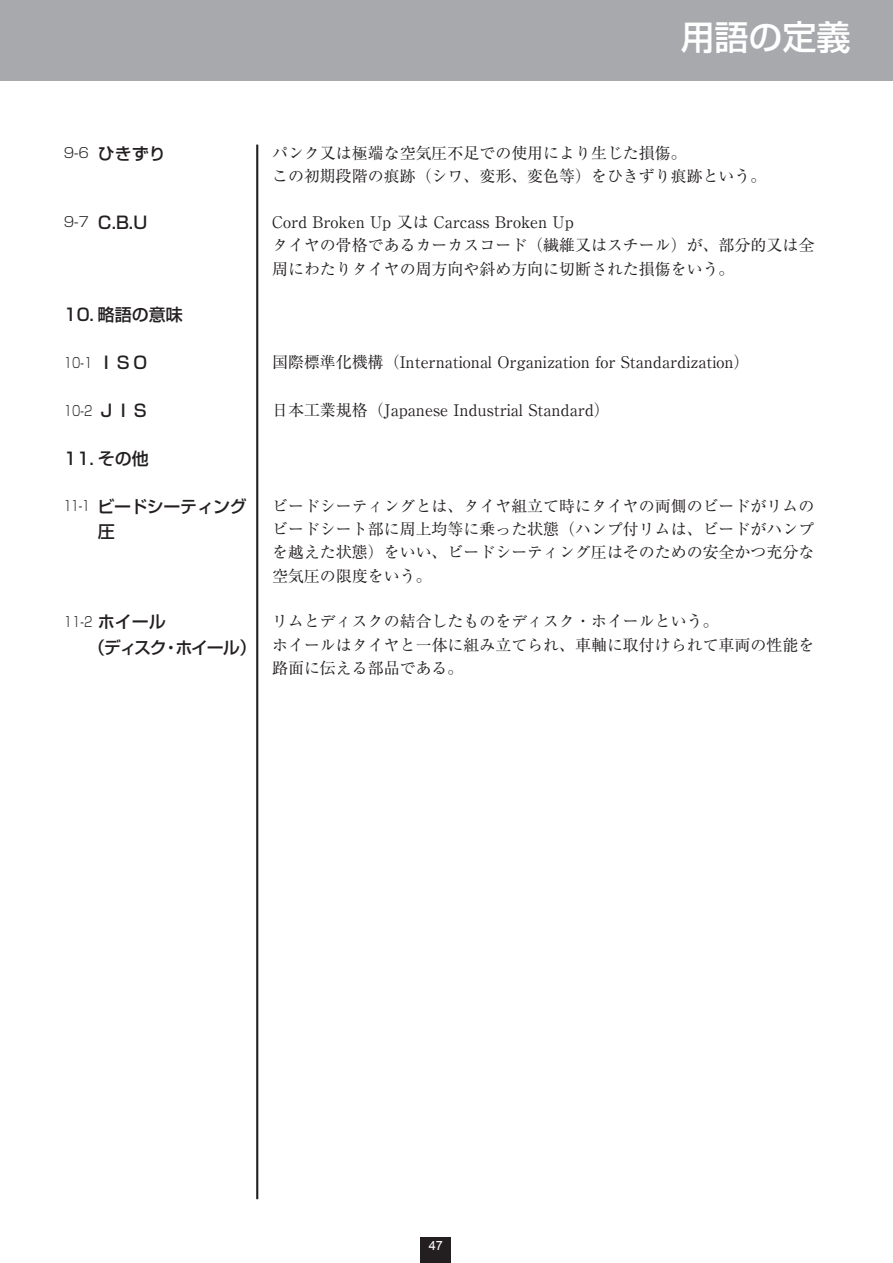
<style>
.page{position:relative;width:893px;height:1263px;background:#fff}
.page>*{position:absolute;margin:0;border:0;box-sizing:border-box;transform-origin:0 0}
.t1{font:500 34.05px "Shin Go Pro";color:#fff}
.t2{font:500 16.95px/25.5px "Shin Go Pro";letter-spacing:-.02em;color:#231f20}
.t3{font:500 16.95px "Shin Go Pro";letter-spacing:-.085em;color:#231f20}
._03用語_本文1{font:15.9px/23.4px "Ryumin Pro";color:#231f20;text-align:justify}
._03用語_本文1_続き{font:15.9px/23.4px "Ryumin Pro";color:#231f20}
.t4{font:300 13.8px "Shin Go Pro";color:#231f20;scale:.8 1}
.t5{font:12.75px "Arial";color:#fff}
.s1{font-weight:300;font-size:13.8px}
.s2{font-weight:500;font-size:16.95px}
</style>
<div class="page">
<div style="left:0;top:0;width:893px;height:81px;background:#a8a9ad"></div>
<div style="left:421px;top:1237px;width:30px;height:26px;background:#231f20"></div>
<hr style="left:256px;top:145px;width:2px;height:1054px;background:#231f20">
<h1 class="t1" style="left:680px;top:9px;width:172px">用語の定義</h1>
<p class="t2" style="left:64px;top:138px;width:104px"><span class="s1">9-6</span> ひきずり</p>
<p class="_03用語_本文1" style="left:272px;top:140px;width:416px">パンク又は極端な空気圧不足での使用により生じた損傷。</p>
<p class="_03用語_本文1_続き" style="left:272px;top:163px;width:496px">この初期段階の痕跡（シワ、変形、変色等）をひきずり痕跡という。</p>
<p class="t2" style="left:64px;top:207px;width:85px"><span class="s1">9-7</span> C.B.U</p>
<p class="_03用語_本文1" style="left:272px;top:209px;width:303px">Cord Broken Up 又は Carcass Broken Up</p>
<p class="_03用語_本文1_続き" style="left:272px;top:232px;width:544px">タイヤの骨格であるカーカスコード（繊維又はスチール）が、部分的又は全周にわたりタイヤの周方向や斜め方向に切断された損傷をいう。</p>
<p class="t2" style="left:64px;top:300px;width:121px">10. 略語の意味</p>
<p class="t4" style="left:64px;top:351px;width:108px">10-1 <span class="s2">ＩＳＯ</span></p>
<p class="_03用語_本文1" style="left:272px;top:349px;width:479px">国際標準化機構（International Organization for Standardization）</p>
<p class="t4" style="left:64px;top:399px;width:108px">10-2 <span class="s2">ＪＩＳ</span></p>
<p class="_03用語_本文1" style="left:272px;top:397px;width:339px">日本工業規格（Japanese Industrial Standard）</p>
<p class="t2" style="left:64px;top:443px;width:87px">11. その他</p>
<p class="t2" style="left:98px;top:491px;width:150px;text-indent:-34px"><span class="s1">11-1</span> ビードシーティング圧</p>
<p class="_03用語_本文1" style="left:272px;top:493px;width:544px">ビードシーティングとは、タイヤ組立て時にタイヤの両側のビードがリムのビードシート部に周上均等に乗った状態（ハンプ付リムは、ビードがハンプを越えた状態）をいい、ビードシーティング圧はそのための安全かつ充分な空気圧の限度をいう。</p>
<p class="t4" style="left:64px;top:611px;width:129px">11-2 <span class="s2">ホイール</span></p>
<p class="t3" style="left:88px;top:633px;width:170px">（ディスク・ホイール）</p>
<p class="_03用語_本文1" style="left:272px;top:609px;width:448px">リムとディスクの結合したものをディスク・ホイールという。</p>
<p class="_03用語_本文1_続き" style="left:272px;top:632px;width:544px">ホイールはタイヤと一体に組み立てられ、車軸に取付けられて車両の性能を路面に伝える部品である。</p>
<p class="t5" style="left:429px;top:1237px;width:16px">47</p>
</div>
